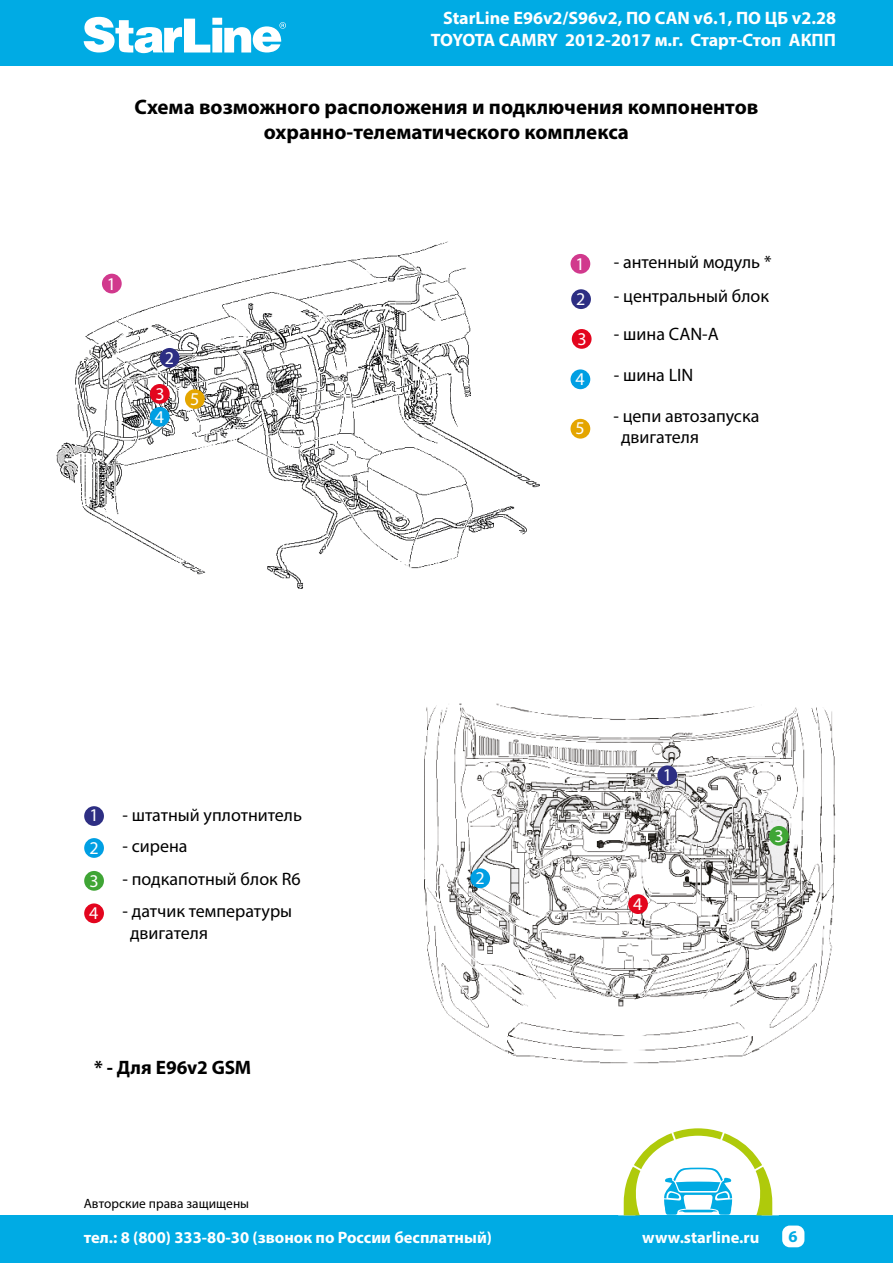
<style>
.page{position:relative;width:893px;height:1263px;background:#fff}
.page>*{position:absolute;margin:0;border:0;box-sizing:border-box;transform-origin:0 0}
.t1{font:700 21px/25.2px "Myriad Pro";color:#000;text-align:center}
.t2{font:700 19.5px "Myriad Pro";letter-spacing:-.005em;color:#000}
.t3{font:18px/21.6px "Myriad Pro";color:#000}
.t4{font:700 18px/21.6px "Myriad Pro";color:#fff;text-align:right}
.t5{font:18px/32.5px "Myriad Pro";color:#fff;text-align:justify}
.t6{font:700 16.5px "Myriad Pro";color:#fff}
.t7{font:700 16.5px "Myriad Pro";color:#00abe4}
.t8{font:13.5px "Myriad Pro";color:#000}
</style>
<div class="page">
<div style="left:0;top:0;width:893px;height:65px;background:#00abe4"></div>
<svg style="left:84px;top:17px;width:202px;height:36px"></svg>
<div style="left:0;top:1215px;width:893px;height:48px;background:#00abe4"></div>
<div style="left:782px;top:1225px;width:22px;height:22px;background:#fff;border-radius:8px"></div>
<svg style="left:623px;top:1128px;width:150px;height:87px"></svg>
<img style="left:424px;top:703px;width:412px;height:361px">
<img style="left:56px;top:241px;width:484px;height:348px">
<div style="left:84px;top:838px;width:20px;height:20px;background:#009fe3;border-radius:50%"></div>
<div style="left:84px;top:871px;width:20px;height:20px;background:#3fa535;border-radius:50%"></div>
<div style="left:84px;top:903px;width:20px;height:20px;background:#e3051e;border-radius:50%"></div>
<div style="left:84px;top:806px;width:20px;height:20px;background:#2d2e83;border-radius:50%"></div>
<div style="left:470px;top:868px;width:20px;height:20px;background:#009fe3;border-radius:50%"></div>
<div style="left:769px;top:826px;width:20px;height:20px;background:#3fa535;border-radius:50%"></div>
<div style="left:628px;top:894px;width:20px;height:20px;background:#e3051e;border-radius:50%"></div>
<div style="left:657px;top:765px;width:20px;height:20px;background:#2d2e83;border-radius:50%"></div>
<div style="left:102px;top:274px;width:20px;height:19px;background:#d1398d;border-radius:50%"></div>
<div style="left:570px;top:419px;width:20px;height:20px;background:#e4a500;border-radius:50%"></div>
<div style="left:570px;top:254px;width:20px;height:20px;background:#d1398d;border-radius:50%"></div>
<div style="left:571px;top:289px;width:20px;height:20px;background:#2d2e83;border-radius:50%"></div>
<div style="left:572px;top:329px;width:20px;height:20px;background:#e3051e;border-radius:50%"></div>
<div style="left:570px;top:369px;width:20px;height:20px;background:#009fe3;border-radius:50%"></div>
<div style="left:185px;top:389px;width:20px;height:20px;background:#e4a500;border-radius:50%"></div>
<div style="left:150px;top:407px;width:20px;height:20px;background:#009fe3;border-radius:50%"></div>
<div style="left:150px;top:384px;width:20px;height:20px;background:#e3051e;border-radius:50%"></div>
<div style="left:160px;top:348px;width:20px;height:20px;background:#2d2e83;border-radius:50%"></div>
<p class="t4" style="left:431px;top:7px;width:407px">StarLine E96v2/S96v2, ПО CAN v6.1, ПО ЦБ v2.28<br>TOYOTA CAMRY 2012-2017 м.г. Старт-Стоп АКПП</p>
<p class="t1" style="left:135px;top:93px;width:625px">Схема возможного расположения и подключения компонентов охранно-телематического комплекса</p>
<p class="t5" style="left:107px;top:267px;width:11px">1</p>
<p class="t5" style="left:165px;top:341px;width:11px">2</p>
<p class="t5" style="left:155px;top:377px;width:11px">3</p>
<p class="t5" style="left:155px;top:400px;width:11px">4</p>
<p class="t5" style="left:190px;top:382px;width:11px">5</p>
<p class="t3" style="left:614px;top:250px;width:159px">- антенный модуль *</p>
<p class="t5" style="left:575px;top:246px;width:11px;line-height:35.1px">1<br>2</p>
<p class="t5" style="left:577px;top:322px;width:11px">3</p>
<p class="t3" style="left:614px;top:323px;width:106px">- шина CAN-A</p>
<p class="t5" style="left:576px;top:363px;width:11px">4</p>
<p class="t3" style="left:614px;top:364px;width:81px">- шина LIN</p>
<p class="t3" style="left:614px;top:285px;width:157px">- центральный блок</p>
<p class="t5" style="left:576px;top:412px;width:11px">5</p>
<p class="t3" style="left:621px;top:404px;width:140px;text-indent:-8px">- цепи автозапуска двигателя</p>
<p class="t5" style="left:90px;top:799px;width:11px">1</p>
<p class="t5" style="left:89px;top:831px;width:11px">2<br>3<br>4</p>
<p class="t3" style="left:122px;top:804px;width:181px">- штатный уплотнитель</p>
<p class="t3" style="left:122px;top:834px;width:67px">- сирена</p>
<p class="t3" style="left:122px;top:868px;width:180px">- подкапотный блок R6</p>
<p class="t3" style="left:130px;top:900px;width:164px;text-indent:-8px">- датчик температуры двигателя</p>
<p class="t5" style="left:476px;top:862px;width:11px">2</p>
<p class="t5" style="left:663px;top:758px;width:11px">1</p>
<p class="t5" style="left:633px;top:887px;width:11px">4</p>
<p class="t5" style="left:774px;top:819px;width:11px">3</p>
<p class="t2" style="left:94px;top:1055px;width:159px">* - Для Е96v2 GSM</p>
<p class="t8" style="left:84px;top:1195px;width:167px">Авторские права защищены</p>
<p class="t6" style="left:84px;top:1226px;width:410px">тел.: 8 (800) 333-80-30 (звонок по России бесплатный)</p>
<p class="t6" style="left:642px;top:1226px;width:119px">www.starline.ru</p>
<p class="t7" style="left:789px;top:1226px;width:11px">6</p>
</div>
